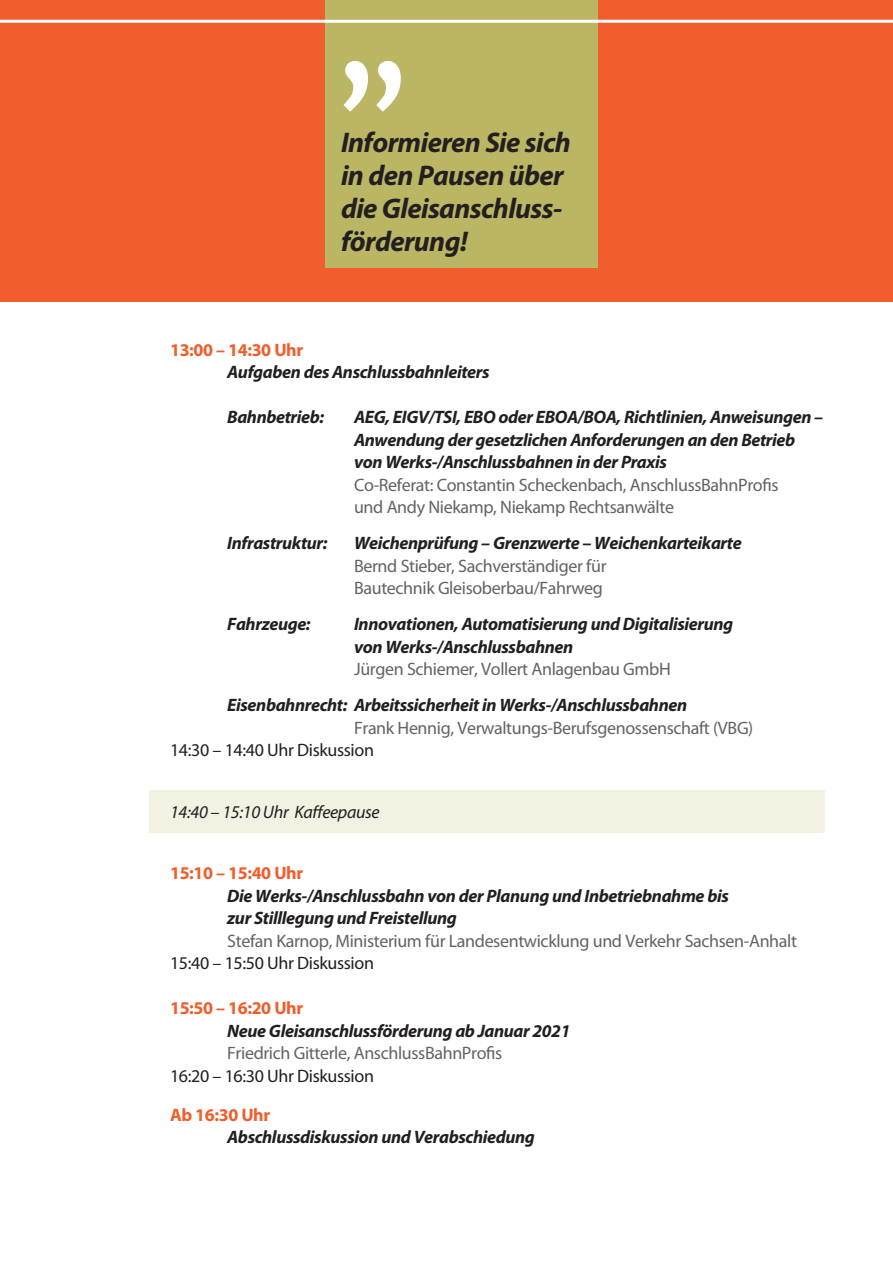
<style>
.page{position:relative;width:893px;height:1263px;background:#fff}
.page>*{position:absolute;margin:0;border:0;box-sizing:border-box;transform-origin:0 0}
.t1{font:172.5px "Caecilia LT Std";color:#fff}
.t2{font:italic 700 28.5px "Myriad Pro";letter-spacing:-.02em;color:#231f20}
.t3{font:italic 700 18px/22.5px "Myriad Pro";letter-spacing:-.02em;color:#231f20}
.t4{font:18px/22.5px "Myriad Pro";letter-spacing:-.02em;color:#636366}
.t5{font:18px "Myriad Pro";letter-spacing:-.02em;color:#231f20}
.t6{font:700 18px "Myriad Pro";letter-spacing:-.02em;color:#f15d2b}
.t7{font:italic 18px "Myriad Pro";letter-spacing:-.02em;color:#231f20}
</style>
<div class="page">
<div style="left:149px;top:790px;width:676px;height:43px;background:#f3f1e2"></div>
<div style="left:0;top:0;width:893px;height:302px;background:#f15d2b"></div>
<div style="left:325px;top:0;width:273px;height:268px;background:#bab663"></div>
<hr style="left:0;top:20px;width:893px;height:3px;background:#fff">
<p class="t1" style="left:334px;top:-80px;width:78px">„</p>
<p class="t2" style="left:341px;top:132px;width:231px">Informieren Sie sich</p>
<p class="t2" style="left:341px;top:165px;width:224px">in den Pausen über</p>
<p class="t2" style="left:341px;top:198px;width:223px">die Gleisanschluss-</p>
<p class="t2" style="left:341px;top:231px;width:128px">förderung!</p>
<p class="t6" style="left:170px;top:339px;width:135px">13:00 – 14:30 Uhr</p>
<p class="t3" style="left:227px;top:363px;width:264px">Aufgaben des Anschlussbahnleiters</p>
<p class="t3" style="left:227px;top:408px;width:99px">Bahnbetrieb:</p>
<p class="t3" style="left:354px;top:408px;width:471px">AEG, EIGV/TSI, EBO oder EBOA/BOA, Richtlinien, Anweisungen –<br>Anwendung der gesetzlichen Anforderungen an den Betrieb</p>
<p class="t3" style="left:354px;top:453px;width:314px">von Werks-/Anschlussbahnen in der Praxis</p>
<p class="t4" style="left:354px;top:475px;width:426px">Co-Referat: Constantin Scheckenbach, AnschlussBahnProfis und Andy Niekamp, Niekamp Rechtsanwälte</p>
<p class="t3" style="left:227px;top:534px;width:102px">Infrastruktur:</p>
<p class="t3" style="left:354px;top:534px;width:389px">Weichenprüfung – Grenzwerte – Weichenkarteikarte</p>
<p class="t4" style="left:354px;top:556px;width:254px">Bernd Stieber, Sachverständiger für</p>
<p class="t4" style="left:354px;top:579px;width:250px">Bautechnik Gleisoberbau/Fahrweg</p>
<p class="t3" style="left:227px;top:615px;width:85px">Fahrzeuge:</p>
<p class="t3" style="left:354px;top:615px;width:381px">Innovationen, Automatisierung und Digitalisierung</p>
<p class="t3" style="left:354px;top:637px;width:221px">von Werks-/Anschlussbahnen</p>
<p class="t4" style="left:354px;top:660px;width:318px">Jürgen Schiemer, Vollert Anlagenbau GmbH</p>
<p class="t3" style="left:227px;top:696px;width:461px">Eisenbahnrecht: Arbeitssicherheit in Werks-/Anschlussbahnen</p>
<p class="t4" style="left:354px;top:718px;width:401px">Frank Hennig, Verwaltungs-Berufsgenossenschaft (VBG)</p>
<p class="t5" style="left:170px;top:744px;width:205px">14:30 – 14:40 Uhr Diskussion</p>
<p class="t7" style="left:170px;top:801px;width:211px">14:40 – 15:10 Uhr Kaffeepause</p>
<p class="t6" style="left:170px;top:863px;width:135px">15:10 – 15:40 Uhr</p>
<p class="t3" style="left:227px;top:886px;width:503px">Die Werks-/Anschlussbahn von der Planung und Inbetriebnahme bis</p>
<p class="t3" style="left:227px;top:909px;width:231px">zur Stilllegung und Freistellung</p>
<p class="t4" style="left:227px;top:931px;width:571px">Stefan Karnop, Ministerium für Landesentwicklung und Verkehr Sachsen-Anhalt</p>
<p class="t5" style="left:170px;top:957px;width:205px">15:40 – 15:50 Uhr Diskussion</p>
<p class="t6" style="left:170px;top:998px;width:135px">15:50 – 16:20 Uhr</p>
<p class="t3" style="left:227px;top:1021px;width:345px">Neue Gleisanschlussförderung ab Januar 2021</p>
<p class="t4" style="left:227px;top:1044px;width:277px">Friedrich Gitterle, AnschlussBahnProfis</p>
<p class="t5" style="left:170px;top:1069px;width:205px">16:20 – 16:30 Uhr Diskussion</p>
<p class="t6" style="left:170px;top:1104px;width:102px">Ab 16:30 Uhr</p>
<p class="t3" style="left:227px;top:1128px;width:309px">Abschlussdiskussion und Verabschiedung</p>
</div>
